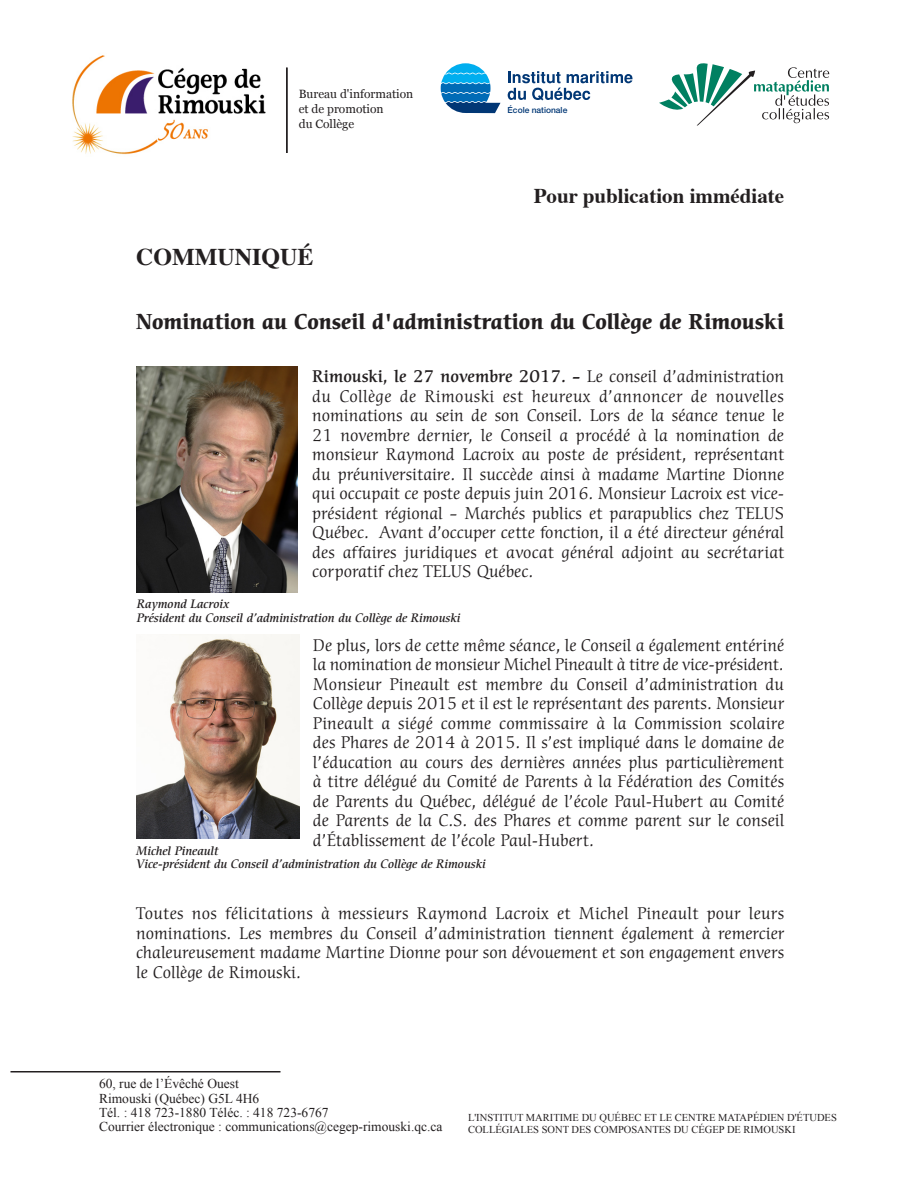
<style>
.page{position:relative;width:918px;height:1188px;background:#fff}
.page>*{position:absolute;margin:0;border:0;box-sizing:border-box;transform-origin:0 0}
.Titre{font:700 24px "Times";color:#231f20}
.Titre_Comm{font:700 21px "Cerigo Std";color:#231f20}
.Texte_Comm{font:700 21px "Times";color:#231f20}
.Texte_Comm-2{font:16.5px/19.5px "Cerigo Std";color:#231f20;text-align:justify}
.t1{font:13.5px "Times New Roman";color:#231f20}
.Texte_Comm-3{font:italic 500 12px "Cerigo Std";color:#231f20}
.t2{font:12px "Georgia";color:#231f20}
.t3{font:10.5px/12px "Times New Roman";color:#231f20}
.t4{font:500 8.4px "Helvetica Neue";color:#013775}
.s1{font-weight:500}
</style>
<div class="page">
<hr style="left:10px;top:1071px;width:270px;height:1px;background:#231f20">
<img style="left:72px;top:55px;width:216px;height:100px">
<hr style="left:287px;top:68px;width:1px;height:85px;background:#231f20">
<hr style="left:286px;top:68px;width:1px;height:85px;background:#231f20">
<svg style="left:659px;top:63px;width:170px;height:62px"></svg>
<svg style="left:441px;top:63px;width:60px;height:50px"></svg>
<svg style="left:508px;top:71px;width:125px;height:29px"></svg>
<img style="left:137px;top:366px;width:160px;height:227px">
<img style="left:136px;top:634px;width:163px;height:205px">
<p class="t2" style="left:299px;top:86px;width:116px">Bureau d'information</p>
<p class="t2" style="left:299px;top:101px;width:86px">et de promotion</p>
<p class="t2" style="left:299px;top:116px;width:57px">du Collège</p>
<p class="Titre" style="left:136px;top:234px;width:179px">COMMUNIQUÉ</p>
<p class="t4" style="left:508px;top:103px;width:61px">École nationale</p>
<p class="Texte_Comm" style="left:534px;top:176px;width:252px">Pour publication immédiate</p>
<p class="Titre_Comm" style="left:136px;top:309px;width:649px">Nomination au Conseil d'administration du Collège de Rimouski</p>
<p class="Texte_Comm-2" style="left:312px;top:367px;width:474px"><span class="s1">Rimouski, le 27 novembre 2017. –</span> Le conseil d’administration du Collège de Rimouski est heureux d’annoncer de nouvelles nominations au sein de son Conseil. Lors de la séance tenue le 21 novembre dernier, le Conseil a procédé à la nomination de monsieur Raymond Lacroix au poste de président, représentant du préuniversitaire. Il succède ainsi à madame Martine Dionne qui occupait ce poste depuis juin 2016. Monsieur Lacroix est vice&shy;président régional – Marchés publics et parapublics chez TELUS Québec. Avant d’occuper cette fonction, il a été directeur général des affaires juridiques et avocat général adjoint au secrétariat corporatif chez TELUS Québec.</p>
<p class="Texte_Comm-3" style="left:137px;top:597px;width:94px">Raymond Lacroix</p>
<p class="Texte_Comm-3" style="left:137px;top:610px;width:325px">Président du Conseil d’administration du Collège de Rimouski</p>
<p class="Texte_Comm-2" style="left:313px;top:636px;width:473px">De plus, lors de cette même séance, le Conseil a également entériné la nomination de monsieur Michel Pineault à titre de vice-président.<br>Monsieur Pineault est membre du Conseil d’administration du Collège depuis 2015 et il est le représentant des parents. Monsieur Pineault a siégé comme commissaire à la Commission scolaire des Phares de 2014 à 2015. Il s’est impliqué dans le domaine de l’éducation au cours des dernières années plus particulièrement à titre délégué du Comité de Parents à la Fédération des Comités de Parents du Québec, délégué de l’école Paul-Hubert au Comité de Parents de la C.S. des Phares et comme parent sur le conseil d’Établissement de l’école Paul-Hubert.</p>
<p class="Texte_Comm-3" style="left:136px;top:844px;width:84px">Michel Pineault</p>
<p class="Texte_Comm-3" style="left:136px;top:857px;width:351px">Vice-président du Conseil d’administration du Collège de Rimouski</p>
<p class="Texte_Comm-2" style="left:136px;top:904px;width:650px">Toutes nos félicitations à messieurs Raymond Lacroix et Michel Pineault pour leurs nominations. Les membres du Conseil d’administration tiennent également à remercier chaleureusement madame Martine Dionne pour son dévouement et son engagement envers le Collège de Rimouski.</p>
<p class="t1" style="left:99px;top:1075px;width:141px">60, rue de l’Évêché Ouest</p>
<p class="t1" style="left:99px;top:1089px;width:162px">Rimouski (Québec) G5L 4H6</p>
<p class="t1" style="left:99px;top:1103px;width:231px">Tél. : 418 723-1880 Téléc. : 418 723-6767</p>
<p class="t1" style="left:99px;top:1118px;width:345px">Courrier électronique : communications@cegep-rimouski.qc.ca</p>
<p class="t3" style="left:468px;top:1111px;width:370px">L'INSTITUT MARITIME DU QUÉBEC ET LE CENTRE MATAPÉDIEN D'ÉTUDES<br>COLLÉGIALES SONT DES COMPOSANTES DU CÉGEP DE RIMOUSKI</p>
</div>
